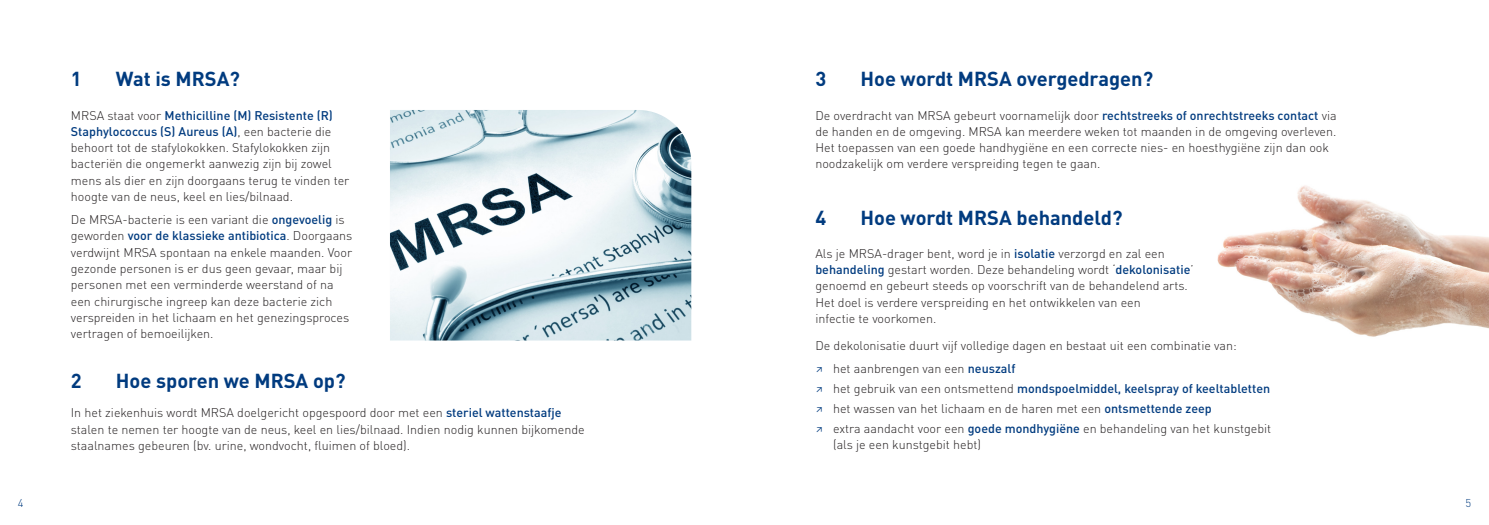
<style>
.page{position:relative;width:1489px;height:525px;background:#fff}
.page>*{position:absolute;margin:0;border:0;box-sizing:border-box;transform-origin:0 0}
.Titel_donkerblauw_12pt{font:700 20px "DINOT";color:#013b7f}
.Opsomming_1{font:300 12.5px/16.2px "DINOT";color:#231f20}
.Titel_donkerblauw_12pt-2{font:300 12.5px/16.2px "DINOT";color:#231f20}
.t1{font:500 12.5px "DINOT";color:#013b7f}
.t2{font:300 11.25px "DINOT";color:#013b7f}
.s1{font-weight:500;color:#013b7f}
.s2{font-weight:400;font-stretch:condensed;color:#013b7f}
.s3{font-weight:400;font-stretch:condensed}
.s4{font-weight:300;color:#231f20}
</style>
<div class="page">
<img style="left:1217px;top:185px;width:271px;height:152px">
<img style="left:390px;top:110px;width:301px;height:230px">
<p class="Titel_donkerblauw_12pt" style="left:71px;top:66px;width:12px">1</p>
<p class="Titel_donkerblauw_12pt" style="left:116px;top:66px;width:125px">Wat is MRSA?</p>
<p class="Titel_donkerblauw_12pt" style="left:815px;top:66px;width:12px">3</p>
<p class="Titel_donkerblauw_12pt" style="left:860px;top:66px;width:294px">Hoe wordt MRSA overgedragen?</p>
<p class="Opsomming_1" style="left:71px;top:107px;width:280px">MRSA staat voor <span class="s1">Methicilline (M) Resistente (R)<br>Staphylococcus (S) Aureus (A)</span>, een bacterie die behoort tot de stafylokokken. Stafylokokken zijn bacteriën die ongemerkt aanwezig zijn bij zowel mens als dier en zijn doorgaans terug te vinden ter hoogte van de neus, keel en lies/bilnaad.</p>
<p class="Opsomming_1" style="left:71px;top:211px;width:283px">De MRSA-bacterie is een variant die <span class="s1">ongevoelig</span> is geworden <span class="s1">voor de klassieke antibiotica</span>. Doorgaans verdwijnt MRSA spontaan na enkele maanden. Voor gezonde personen is er dus geen gevaar, maar bij personen met een verminderde weerstand of na een chirurgische ingreep kan deze bacterie zich verspreiden in het lichaam en het genezingsproces vertragen of bemoeilijken.</p>
<p class="Titel_donkerblauw_12pt" style="left:71px;top:367px;width:12px">2</p>
<p class="Titel_donkerblauw_12pt" style="left:116px;top:367px;width:231px">Hoe sporen we MRSA op?</p>
<p class="Opsomming_1" style="left:71px;top:404px;width:515px">In het ziekenhuis wordt MRSA doelgericht opgespoord door met een <span class="s1">steriel wattenstaafje </span>stalen te nemen ter hoogte van de neus, keel en lies/bilnaad. Indien nodig kunnen bijkomende staalnames gebeuren (bv. urine, wondvocht, fluimen of bloed).</p>
<p class="Titel_donkerblauw_12pt-2" style="left:815px;top:107px;width:523px">De overdracht van MRSA gebeurt voornamelijk door <span class="s1">rechtstreeks of onrechtstreeks contact</span> via de handen en de omgeving. MRSA kan meerdere weken tot maanden in de omgeving overleven.<br>Het toepassen van een goede handhygiëne en een correcte nies- en hoesthygiëne zijn dan ook noodzakelijk om verdere verspreiding tegen te gaan.</p>
<p class="Titel_donkerblauw_12pt" style="left:815px;top:204px;width:12px">4</p>
<p class="Titel_donkerblauw_12pt" style="left:860px;top:204px;width:263px">Hoe wordt MRSA behandeld?</p>
<p class="Titel_donkerblauw_12pt-2" style="left:815px;top:245px;width:380px">Als je MRSA-drager bent, word je in <span class="s1">isolatie</span> verzorgd en zal een <span class="s1">behandeling</span> gestart worden. Deze behandeling wordt ‘<span class="s1">dekolonisatie</span>’ genoemd en gebeurt steeds op voorschrift van de behandelend arts.<br>Het doel is verdere verspreiding en het ontwikkelen van een<br>infectie te voorkomen.</p>
<p class="Titel_donkerblauw_12pt-2" style="left:815px;top:337px;width:423px">De dekolonisatie duurt vijf volledige dagen en bestaat uit een combinatie van:</p>
<p class="Opsomming_1" style="left:815px;top:360px;width:201px"><span class="s2">↗</span> het aanbrengen van een <span class="s1">neuszalf</span></p>
<p class="t1" style="left:815px;top:380px;width:456px"><span class="s3">↗</span> <span class="s4">het gebruik van een ontsmettend</span> mondspoelmiddel, keelspray of keeltabletten</p>
<p class="Opsomming_1" style="left:815px;top:400px;width:398px"><span class="s2">↗</span> het wassen van het lichaam en de haren met een <span class="s1">ontsmettende zeep</span></p>
<p class="Opsomming_1" style="left:833px;top:419px;width:439px;text-indent:-18px"><span class="s2">↗</span> extra aandacht voor een <span class="s1">goede mondhygiëne</span> en behandeling van het kunstgebit (als je een kunstgebit hebt)</p>
<p class="t2" style="left:18px;top:495px;width:7px">4</p>
<p class="t2" style="left:1465px;top:495px;width:7px">5</p>
</div>
